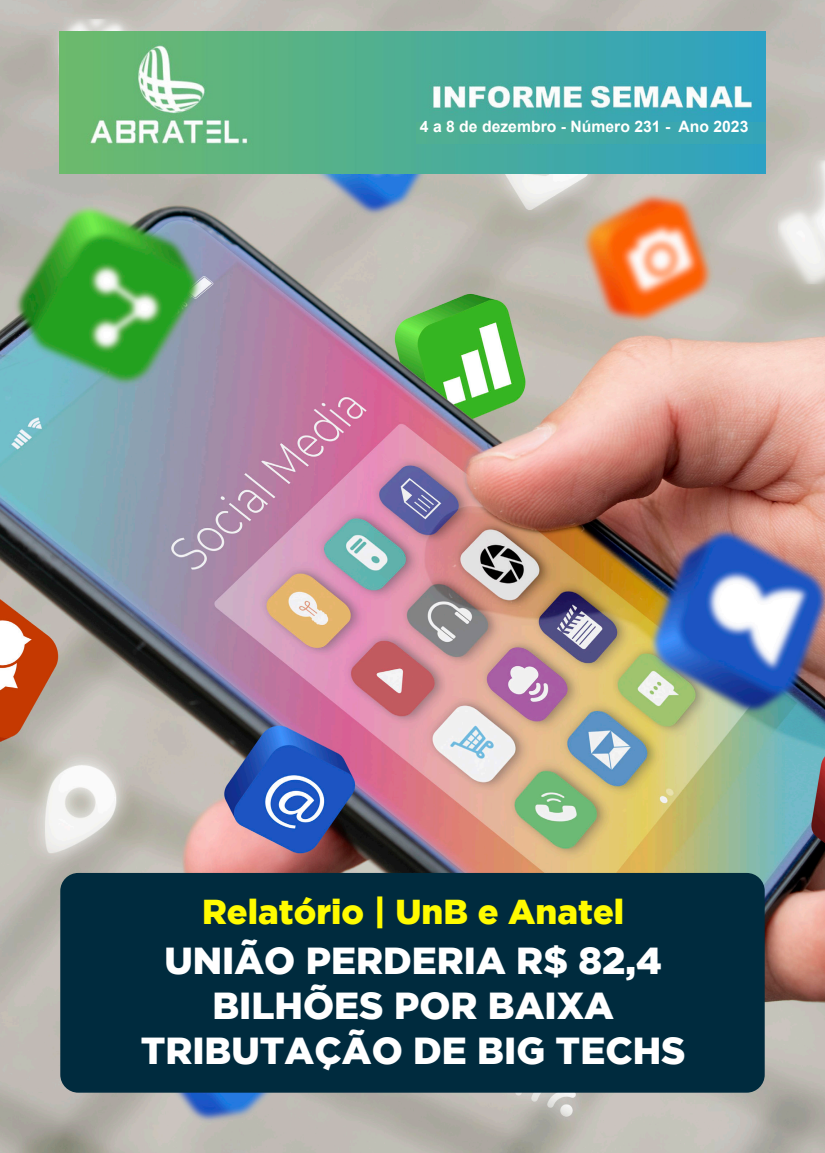
<style>
.page{position:relative;width:825px;height:1153px;background:#fff}
.page>*{position:absolute;margin:0;border:0;box-sizing:border-box;transform-origin:0 0}
.t1{font:900 37.5px "Gotham";color:#fff}
.t2{font:900 34.5px "Gotham";color:#fffb00}
.t3{font:700 15.75px "Arial";color:#fff}
</style>
<div class="page">
<img style="left:0;top:0;width:825px;height:1152px">
<div style="left:60px;top:872px;width:705px;height:220px;background:#002b3e;border-radius:18px"></div>
<img style="left:60px;top:32px;width:705px;height:141px">
<img style="left:416px;top:122px;width:349px;height:21px">
<p class="t3" style="left:420px;top:116px;width:330px">4 a 8 de dezembro - Número 231 - Ano 2023</p>
<p class="t3" style="left:438px;top:116px;width:238px">26 a 30 de junho - Número 210 -</p>
<p class="t2" style="left:202px;top:892px;width:424px">Relatório | UnB e Anatel</p>
<p class="t1" style="left:164px;top:938px;width:499px">UNIÃO PERDERIA R$ 82,4</p>
<p class="t1" style="left:212px;top:983px;width:403px">BILHÕES POR BAIXA</p>
<p class="t1" style="left:141px;top:1028px;width:547px">TRIBUTAÇÃO DE BIG TECHS</p>
</div>
